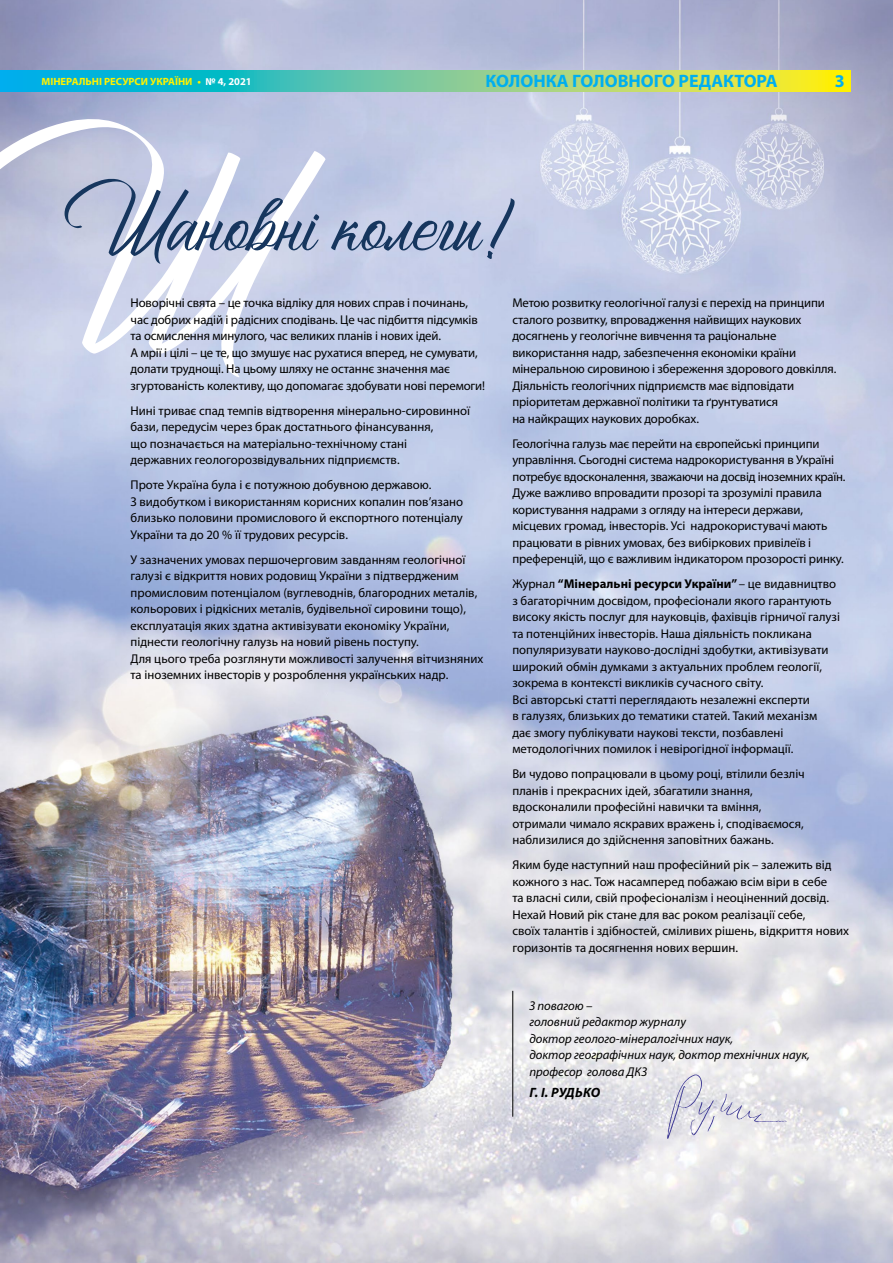
<style>
.page{position:relative;width:893px;height:1263px;background:#fff}
.page>*{position:absolute;margin:0;border:0;box-sizing:border-box;transform-origin:0 0}
.t1{font:86.85px "Atziluth Script";color:#16365e}
.t2{font:700 18px "Myriad Pro";color:#00aeef}
.t3{font:italic 700 13.5px "Myriad Pro";letter-spacing:.005em;color:#000}
.t4{font:12.75px/16.5px "Myriad Pro";color:#000}
.t5{font:italic 12.75px/16.5px "Myriad Pro";color:#000}
.t6{font:700 10.5px "Myriad Pro";color:#fff200}
.s1{color:#fff}
.s2{font-weight:700}
</style>
<div class="page">
<img style="left:0;top:0;width:893px;height:1263px">
<svg style="left:0;top:118px;width:326px;height:259px;fill:#c6cee7"></svg>
<svg style="left:0;top:70px;width:850px;height:21px;background:#74cb94"></svg>
<svg style="left:667px;top:1074px;width:120px;height:65px;background:#dfdee5"></svg>
<hr style="left:512px;top:991px;width:1px;height:126px;background:#000">
<p class="t6" style="left:42px;top:74px;width:212px">МІНЕРАЛЬНІ РЕСУРСИ УКРАЇНИ • <span class="s1">№ 4, 2021</span></p>
<h2 class="t2" style="left:486px;top:69px;width:283px">КОЛОНКА ГОЛОВНОГО РЕДАКТОР</h2>
<h2 class="t2" style="left:700px;top:69px;width:79px">РУБРИКА</h2>
<h2 class="t2" style="left:835px;top:69px;width:11px">3</h2>
<h1 class="t1" style="left:65px;top:152px;width:451px">Шановні колеги!</h1>
<p class="t4" style="left:512px;top:294px;width:325px">Метою розвитку геологічної галузі є перехід на принципи сталого розвитку, впровадження найвищих наукових досягнень у геологічне вивчення та раціональне використання надр, забезпечення економіки країни мінеральною сировиною і збереження здорового довкілля.<br>Діяльність геологічних підприємств має відповідати пріоритетам державної політики та ґрунтуватися<br>на найкращих наукових доробках.</p>
<p class="t4" style="left:512px;top:435px;width:335px">Геологічна галузь має перейти на європейські принципи управління. Сьогодні система надрокористування в Україні потребує вдосконалення, зважаючи на досвід іноземних країн.<br>Дуже важливо впровадити прозорі та зрозумілі правила користування надрами з огляду на інтереси держави, місцевих громад, інвесторів. Усі надрокористувачі мають працювати в рівних умовах, без вибіркових привілеїв і преференцій, що є важливим індикатором прозорості ринку.</p>
<p class="t4" style="left:512px;top:575px;width:329px">Журнал <span class="s2">“Мінеральні ресурси України”</span> – це видавництво з багаторічним досвідом, професіонали якого гарантують високу якість послуг для науковців, фахівців гірничої галузі та потенційних інвесторів. Наша діяльність покликана популяризувати науково-дослідні здобутки, активізувати широкий обмін думками з актуальних проблем геології, зокрема в контексті викликів сучасного світу.<br>Всі авторські статті переглядають незалежні експерти<br>в галузях, близьких до тематики статей. Такий механізм<br>дає змогу публікувати наукові тексти, позбавлені методологічних помилок і невірогідної інформації.</p>
<p class="t4" style="left:512px;top:765px;width:294px">Ви чудово попрацювали в цьому році, втілили безліч планів і прекрасних ідей, збагатили знання, вдосконалили професійні навички та вміння, отримали чимало яскравих вражень і, сподіваємося, наблизилися до здійснення заповітних бажань.</p>
<p class="t4" style="left:512px;top:856px;width:338px">Яким буде наступний наш професійний рік – залежить від кожного з нас. Тож насамперед побажаю всім віри в себе<br>та власні сили, свій професіоналізм і неоціненний досвід.<br>Нехай Новий рік стане для вас роком реалізації себе,<br>своїх талантів і здібностей, сміливих рішень, відкриття нових горизонтів та досягнення нових вершин.</p>
<p class="t4" style="left:131px;top:294px;width:356px">Новорічні свята – це точка відліку для нових справ і починань, час добрих надій і радісних сподівань. Це час підбиття підсумків та осмислення минулого, час великих планів і нових ідей.<br>А мрії і цілі – це те, що змушує нас рухатися вперед, не сумувати, долати труднощі. На цьому шляху не останнє значення має згуртованість колективу, що допомагає здобувати нові перемоги!</p>
<p class="t4" style="left:131px;top:402px;width:341px">Нині триває спад темпів відтворення мінерально-сировинної бази, передусім через брак достатнього фінансування,<br>що позначається на матеріально-технічному стані державних геологорозвідувальних підприємств.</p>
<p class="t4" style="left:131px;top:476px;width:334px">Проте Україна була і є потужною добувною державою.<br>З видобутком і використанням корисних копалин пов’язано близько половини промислового й експортного потенціалу України та до 20 % її трудових ресурсів.</p>
<p class="t4" style="left:131px;top:551px;width:354px">У зазначених умовах першочерговим завданням геологічної галузі є відкриття нових родовищ України з підтвердженим промисловим потенціалом (вуглеводнів, благородних металів, кольорових і рідкісних металів, будівельної сировини тощо), експлуатація яких здатна активізувати економіку України, піднести геологічну галузь на новий рівень поступу.<br>Для цього треба розглянути можливості залучення вітчизняних та іноземних інвесторів у розроблення українських надр.</p>
<p class="t5" style="left:529px;top:997px;width:282px">З повагою –<br>головний редактор журналу<br>доктор геолого-мінералогічних наук,<br>доктор географічних наук, доктор технічних наук, професор голова ДКЗ</p>
<p class="t3" style="left:530px;top:1083px;width:72px">Г. І. РУДЬКО</p>
</div>
